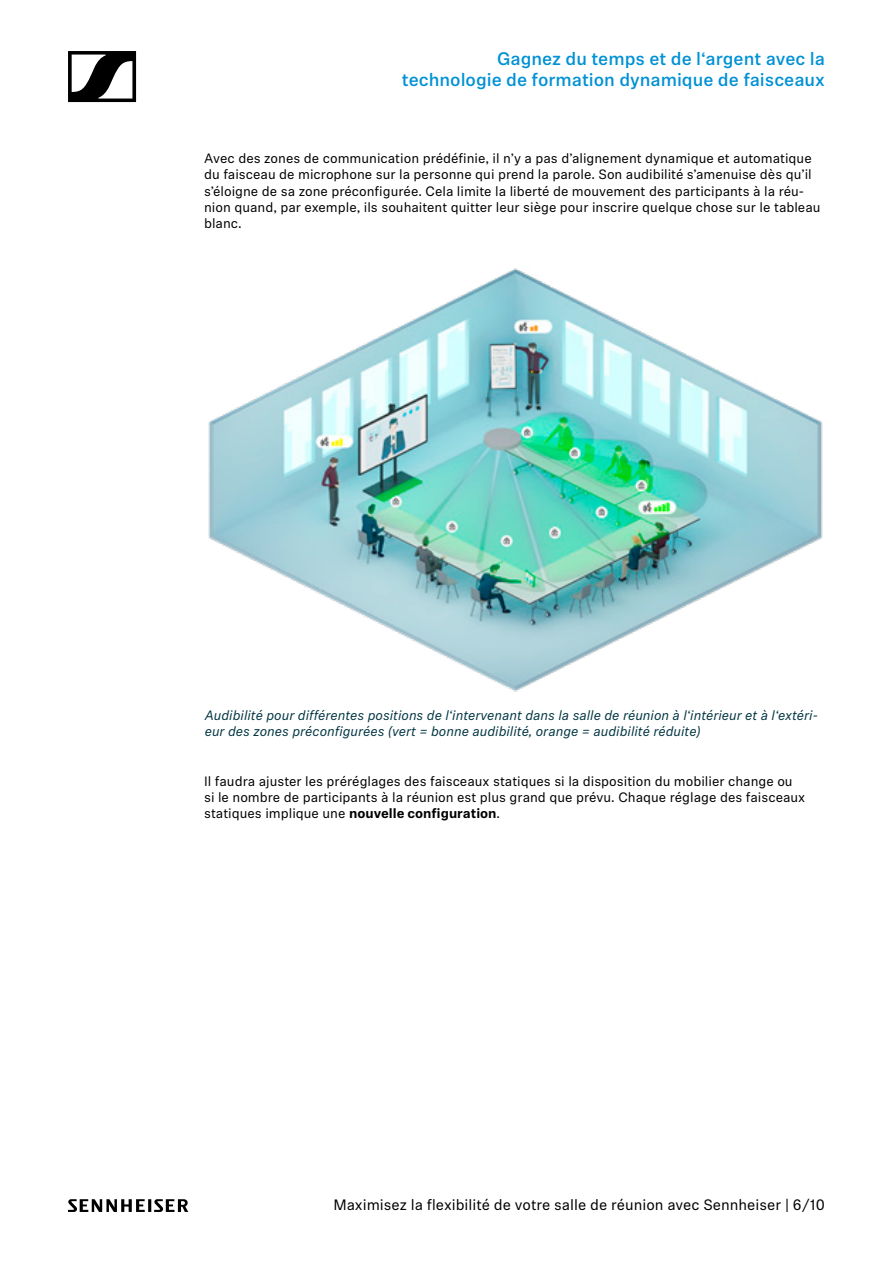
<style>
.page{position:relative;width:893px;height:1263px;background:#fff}
.page>*{position:absolute;margin:0;border:0;box-sizing:border-box;transform-origin:0 0}
.t1{font:500 18px/21.6px "Sennheiser Neue";color:#0091d4;text-align:right}
.t2{font:15px "Sennheiser Neue";color:#000}
.t3{font:13.5px/16.2px "Sennheiser Neue";color:#000}
.t4{font:italic 13.5px/16.2px "Sennheiser Neue";color:#003542}
.s1{font-weight:700}
</style>
<div class="page">
<svg style="left:68px;top:51px;width:68px;height:51px"></svg>
<svg style="left:68px;top:1199px;width:120px;height:13px"></svg>
<img style="left:208px;top:268px;width:615px;height:424px">
<h1 class="t1" style="left:402px;top:47px;width:424px">Gagnez du temps et de l‘argent avec la technologie de formation dynamique de faisceaux</h1>
<p class="t3" style="left:204px;top:150px;width:618px">Avec des zones de communication prédéfinie, il n’y a pas d’alignement dynamique et automatique du faisceau de microphone sur la personne qui prend la parole. Son audibilité s’amenuise dès qu’il s’éloigne de sa zone préconfigurée. Cela limite la liberté de mouvement des participants à la réu&shy;nion quand, par exemple, ils souhaitent quitter leur siège pour inscrire quelque chose sur le tableau blanc.</p>
<p class="t4" style="left:204px;top:707px;width:615px">Audibilité pour différentes positions de l‘intervenant dans la salle de réunion à l‘intérieur et à l‘extéri&shy;eur des zones préconfigurées (vert = bonne audibilité, orange = audibilité réduite)</p>
<p class="t3" style="left:204px;top:772px;width:603px">Il faudra ajuster les préréglages des faisceaux statiques si la disposition du mobilier change ou si le nombre de participants à la réunion est plus grand que prévu. Chaque réglage des faisceaux statiques implique une <span class="s1">nouvelle configuration</span>.</p>
<p class="t2" style="left:333px;top:1195px;width:493px">Maximisez la flexibilité de votre salle de réunion avec Sennheiser | 6/10</p>
</div>
